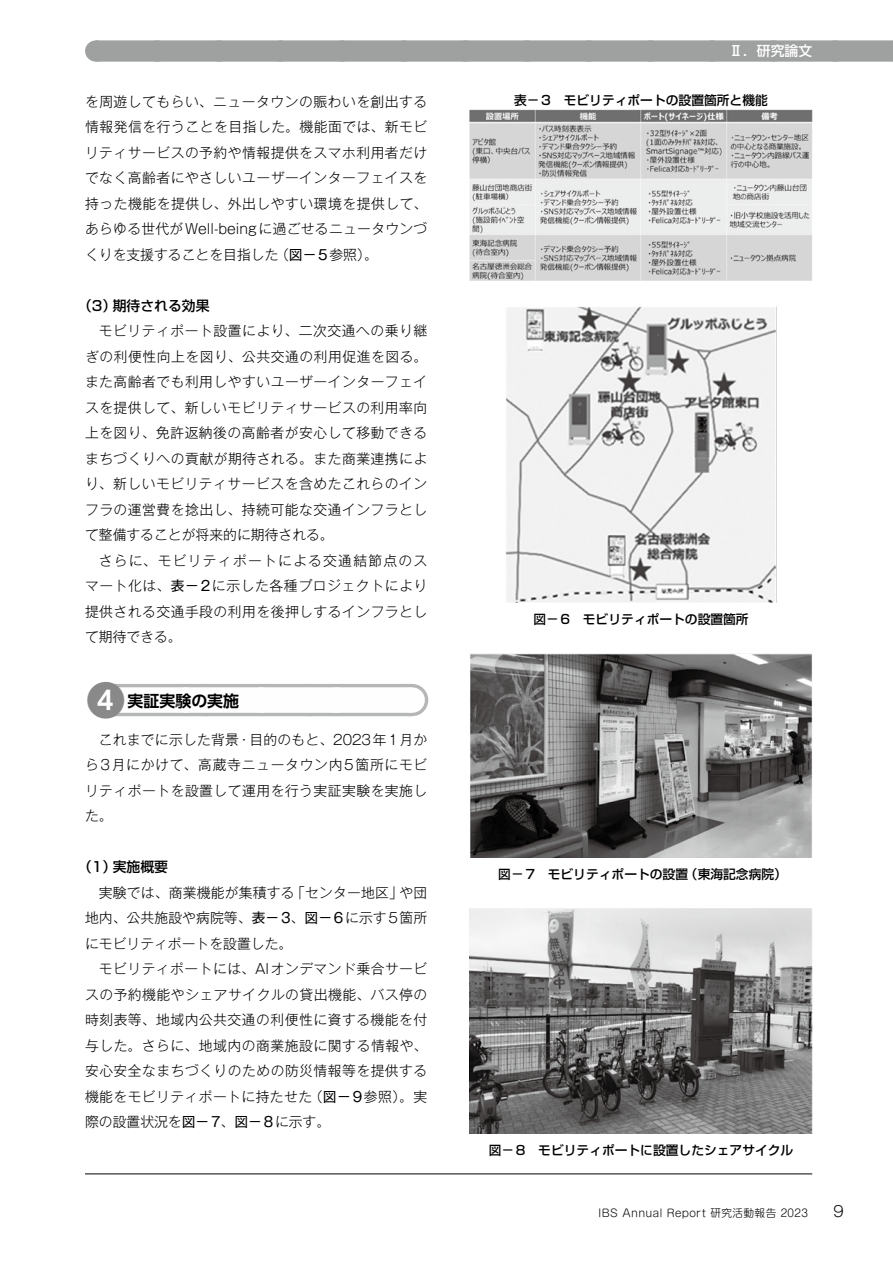
<style>
.page{position:relative;width:893px;height:1263px;background:#fff}
.page>*{position:absolute;margin:0;border:0;box-sizing:border-box;transform-origin:0 0}
.t1{font:700 15.9px "UD Shin Go Pro De";color:#000}
.t2{font:300 14.85px "Gothic MB101 Pro";color:#000}
.t3{font:300 13.8px/25.5px "Gothic MB101 Pro";letter-spacing:.03em;color:#000;text-align:justify}
.t4{font:500 13.8px "Shin Go Pro";color:#000}
.t5{font:500 13.8px "UD Shin Go Pro";color:#fff}
.t6{font:500 12.75px "Shin Go Pro";color:#000}
.t7{font:300 10.65px "Shin M Go Pro";letter-spacing:.04em;color:#000}
.s1{font-weight:400}
.s2{font-size:41.4px;color:#898989}
.s3{font-size:25.5px;color:#fff}
</style>
<div class="page">
<hr style="left:85px;top:1174px;width:727px;height:1px;background:#000">
<div style="left:96px;top:40px;width:797px;height:22px;background:#9fa0a0"></div>
<svg style="left:157px;top:40px;width:707px;height:22px"></svg>
<svg style="left:106px;top:684px;width:305px;height:32px"></svg>
<hr style="left:105px;top:684px;width:1px;height:32px;background:#b5b6b6">
<hr style="left:411px;top:684px;width:1px;height:32px;background:#b5b6b6">
<div style="left:111px;top:687px;width:300px;height:26px;background:#fefefe"></div>
<svg style="left:186px;top:684px;width:188px;height:32px"></svg>
<svg style="left:411px;top:687px;width:1px;height:26px"></svg>
<img style="left:470px;top:109px;width:342px;height:172px">
<img style="left:505px;top:307px;width:272px;height:295px">
<img style="left:470px;top:653px;width:342px;height:204px">
<img style="left:470px;top:908px;width:342px;height:226px">
<p class="t3" style="left:85px;top:87px;width:344px">を周遊してもらい、ニュータウンの賑わいを創出する情報発信を行うことを目指した。機能面では、新モビリティサービスの予約や情報提供をスマホ利用者だけでなく高齢者にやさしいユーザーインターフェイスを持った機能を提供し、外出しやすい環境を提供して、あらゆる世代がWell-beingに過ごせるニュータウンづくりを支援することを目指した（<span class="s1">図－5</span>参照）。</p>
<p class="t4" style="left:78px;top:294px;width:133px">（3）期待される効果</p>
<p class="t3" style="left:85px;top:316px;width:344px;text-indent:14px">モビリティポート設置により、二次交通への乗り継ぎの利便性向上を図り、公共交通の利用促進を図る。また高齢者でも利用しやすいユーザーインターフェイスを提供して、新しいモビリティサービスの利用率向上を図り、免許返納後の高齢者が安心して移動できるまちづくりへの貢献が期待される。また商業連携により、新しいモビリティサービスを含めたこれらのインフラの運営費を捻出し、持続可能な交通インフラとして整備することが将来的に期待される。</p>
<p class="t3" style="left:85px;top:546px;width:344px;text-indent:14px">さらに、モビリティポートによる交通結節点のスマート化は、<span class="s1">表－2</span>に示した各種プロジェクトにより提供される交通手段の利用を後押しするインフラとして期待できる。</p>
<p class="t1" style="left:85px;top:688px;width:156px"><span class="s2">●</span><span class="s3">4</span> 実証実験の実施</p>
<p class="t3" style="left:85px;top:725px;width:344px;text-indent:14px">これまでに示した背景・目的のもと、2023年1月から3月にかけて、高蔵寺ニュータウン内5箇所にモビリティポートを設置して運用を行う実証実験を実施した。</p>
<p class="t4" style="left:78px;top:855px;width:91px">（1）実施概要</p>
<p class="t3" style="left:85px;top:878px;width:344px;text-indent:14px">実験では、商業機能が集積する「センター地区」や団地内、公共施設や病院等、<span class="s1">表－3</span>、<span class="s1">図－6</span>に示す5箇所にモビリティポートを設置した。</p>
<p class="t3" style="left:85px;top:954px;width:344px;text-indent:14px">モビリティポートには、AIオンデマンド乗合サービスの予約機能やシェアサイクルの貸出機能、バス停の時刻表等、地域内公共交通の利便性に資する機能を付与した。さらに、地域内の商業施設に関する情報や、安心安全なまちづくりのための防災情報等を提供する機能をモビリティポートに持たせた（<span class="s1">図－9</span>参照）。実際の設置状況を<span class="s1">図－7</span>、<span class="s1">図－8</span>に示す。</p>
<p class="t5" style="left:729px;top:40px;width:84px">Ⅱ．研究論文</p>
<p class="t6" style="left:514px;top:89px;width:255px">表－3　モビリティポートの設置箇所と機能</p>
<p class="t6" style="left:533px;top:608px;width:217px">図－6　モビリティポートの設置箇所</p>
<p class="t6" style="left:498px;top:863px;width:290px">図－7　モビリティポートの設置（東海記念病院）</p>
<p class="t6" style="left:489px;top:1140px;width:306px">図－8　モビリティポートに設置したシェアサイクル</p>
<p class="t7" style="left:599px;top:1204px;width:211px">IBS Annual Report 研究活動報告 2023</p>
<p class="t2" style="left:833px;top:1198px;width:12px">9</p>
</div>
